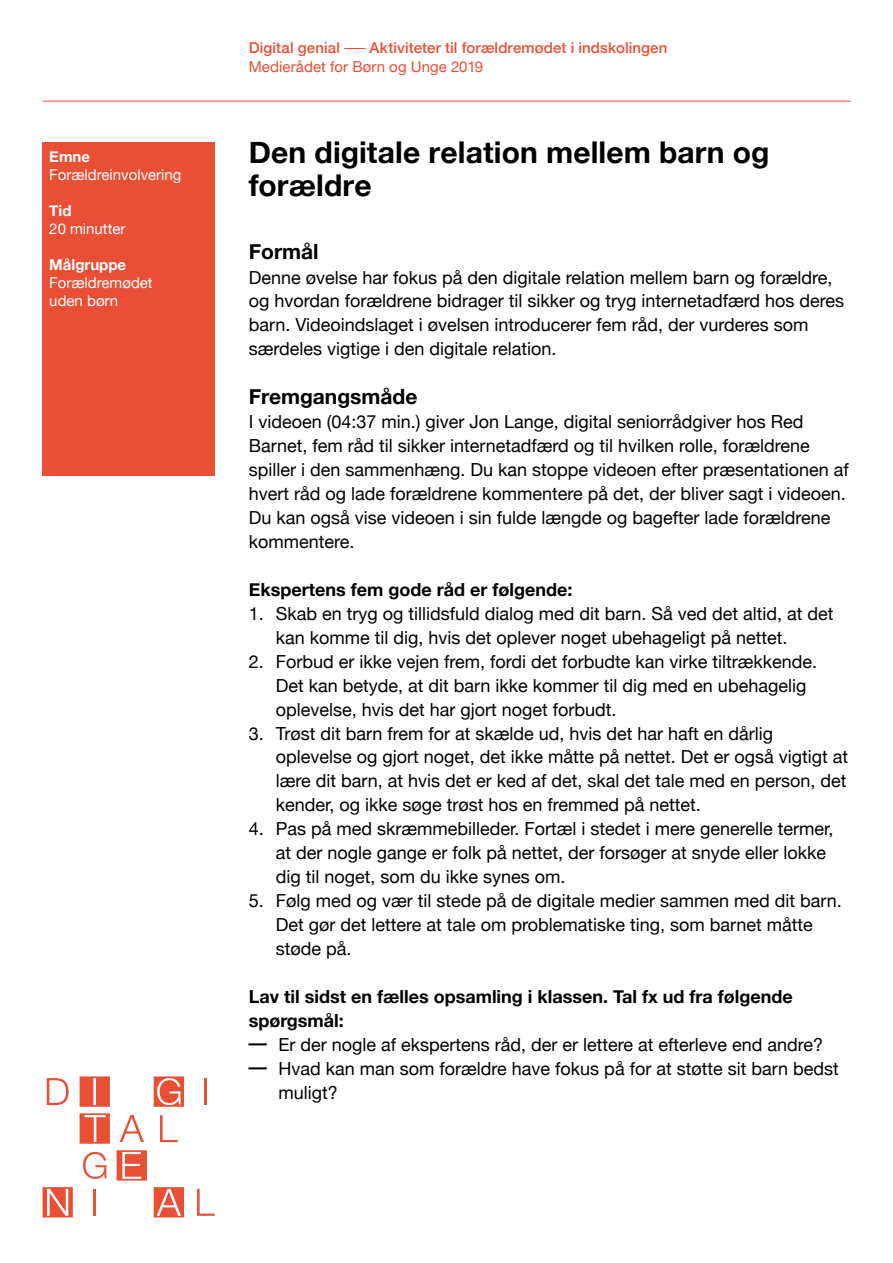
<style>
.page{position:relative;width:893px;height:1263px;background:#fff}
.page>*{position:absolute;margin:0;border:0;box-sizing:border-box;transform-origin:0 0}
.t1{font:700 30px/33px "Helvetica Neue";letter-spacing:.005em;color:#000}
.t2{font:700 21px "Helvetica Neue";color:#000}
.t3{font:18px/24px "Helvetica Neue";color:#000}
.t4{font:700 18px/24px "Helvetica Neue";color:#000}
.t5{font:500 15px "Helvetica Neue";letter-spacing:.01em;color:#e94f35}
.t6{font:15px/18px "Helvetica Neue";color:#fff}
.t7{font:15px "Helvetica Neue";letter-spacing:.005em;color:#e94f35}
.t8{font:700 15px "Helvetica Neue";color:#fff}
</style>
<div class="page">
<svg style="left:344px;top:48px;width:21px;height:1px"></svg>
<hr style="left:43px;top:101px;width:807px;height:1px;background:#e94f35">
<svg style="left:47px;top:1078px;width:22px;height:27px"></svg>
<svg style="left:80px;top:1076px;width:30px;height:31px"></svg>
<hr style="left:205px;top:1078px;width:2px;height:27px;background:#e94f35">
<hr style="left:93px;top:1189px;width:3px;height:27px;background:#e94f35">
<svg style="left:80px;top:1113px;width:30px;height:31px"></svg>
<svg style="left:120px;top:1115px;width:24px;height:27px"></svg>
<svg style="left:154px;top:1187px;width:30px;height:30px"></svg>
<svg style="left:160px;top:1115px;width:18px;height:27px"></svg>
<svg style="left:197px;top:1189px;width:18px;height:27px"></svg>
<svg style="left:43px;top:1187px;width:30px;height:30px"></svg>
<svg style="left:83px;top:1152px;width:23px;height:27px"></svg>
<svg style="left:154px;top:1076px;width:30px;height:31px"></svg>
<svg style="left:117px;top:1150px;width:30px;height:30px"></svg>
<div style="left:43px;top:142px;width:172px;height:334px;background:#e94f35"></div>
<p class="t8" style="left:49px;top:144px;width:42px">Emne</p>
<p class="t6" style="left:49px;top:166px;width:134px">Forældreinvolvering</p>
<p class="t8" style="left:49px;top:198px;width:24px">Tid</p>
<p class="t6" style="left:49px;top:220px;width:78px">20 minutter</p>
<p class="t8" style="left:49px;top:252px;width:78px">Målgruppe</p>
<p class="t6" style="left:49px;top:274px;width:105px">Forældremødet uden børn</p>
<p class="t5" style="left:249px;top:36px;width:93px">Digital genial</p>
<p class="t5" style="left:370px;top:36px;width:299px">Aktiviteter til forældremødet i indskolingen</p>
<p class="t7" style="left:249px;top:56px;width:236px">Medierådet for Børn og Unge 2019</p>
<h1 class="t1" style="left:249px;top:137px;width:522px">Den digitale relation mellem barn og forældre</h1>
<p class="t2" style="left:249px;top:236px;width:71px">Formål</p>
<p class="t3" style="left:249px;top:266px;width:597px">Denne øvelse har fokus på den digitale relation mellem barn og forældre, og hvordan forældrene bidrager til sikker og tryg internetadfærd hos deres barn. Videoindslaget i øvelsen introducerer fem råd, der vurderes som særdeles vigtige i den digitale relation.</p>
<p class="t2" style="left:249px;top:380px;width:170px">Fremgangsmåde</p>
<p class="t3" style="left:249px;top:410px;width:602px">I videoen (04:37 min.) giver Jon Lange, digital seniorrådgiver hos Red Barnet, fem råd til sikker internetadfærd og til hvilken rolle, forældrene spiller i den sammenhæng. Du kan stoppe videoen efter præsentationen af hvert råd og lade forældrene kommentere på det, der bliver sagt i videoen.<br>Du kan også vise videoen i sin fulde længde og bagefter lade forældrene kommentere.</p>
<p class="t4" style="left:249px;top:578px;width:325px">Ekspertens fem gode råd er følgende:</p>
<p class="t3" style="left:276px;top:602px;width:559px;text-indent:-27px">1. Skab en tryg og tillidsfuld dialog med dit barn. Så ved det altid, at det kan komme til dig, hvis det oplever noget ubehageligt på nettet.</p>
<p class="t3" style="left:276px;top:650px;width:543px;text-indent:-27px">2. Forbud er ikke vejen frem, fordi det forbudte kan virke tiltrækkende.<br>Det kan betyde, at dit barn ikke kommer til dig med en ubehagelig oplevelse, hvis det har gjort noget forbudt.</p>
<p class="t3" style="left:276px;top:722px;width:574px;text-indent:-27px">3. Trøst dit barn frem for at skælde ud, hvis det har haft en dårlig oplevelse og gjort noget, det ikke måtte på nettet. Det er også vigtigt at lære dit barn, at hvis det er ked af det, skal det tale med en person, det kender, og ikke søge trøst hos en fremmed på nettet.</p>
<p class="t3" style="left:276px;top:818px;width:559px;text-indent:-27px">4. Pas på med skræmmebilleder. Fortæl i stedet i mere generelle termer, at der nogle gange er folk på nettet, der forsøger at snyde eller lokke dig til noget, som du ikke synes om.</p>
<p class="t3" style="left:276px;top:890px;width:568px;text-indent:-27px">5. Følg med og vær til stede på de digitale medier sammen med dit barn.<br>Det gør det lettere at tale om problematiske ting, som barnet måtte støde på.</p>
<p class="t4" style="left:249px;top:985px;width:546px">Lav til sidst en fælles opsamling i klassen. Tal fx ud fra følgende spørgsmål:</p>
<p class="t3" style="left:249px;top:1034px;width:576px">━ Er der nogle af ekspertens råd, der er lettere at efterleve end andre?</p>
<p class="t3" style="left:249px;top:1058px;width:591px">━ Hvad kan man som forældre have fokus på for at støtte sit barn bedst</p>
<p class="t3" style="left:279px;top:1082px;width:61px">muligt?</p>
</div>
